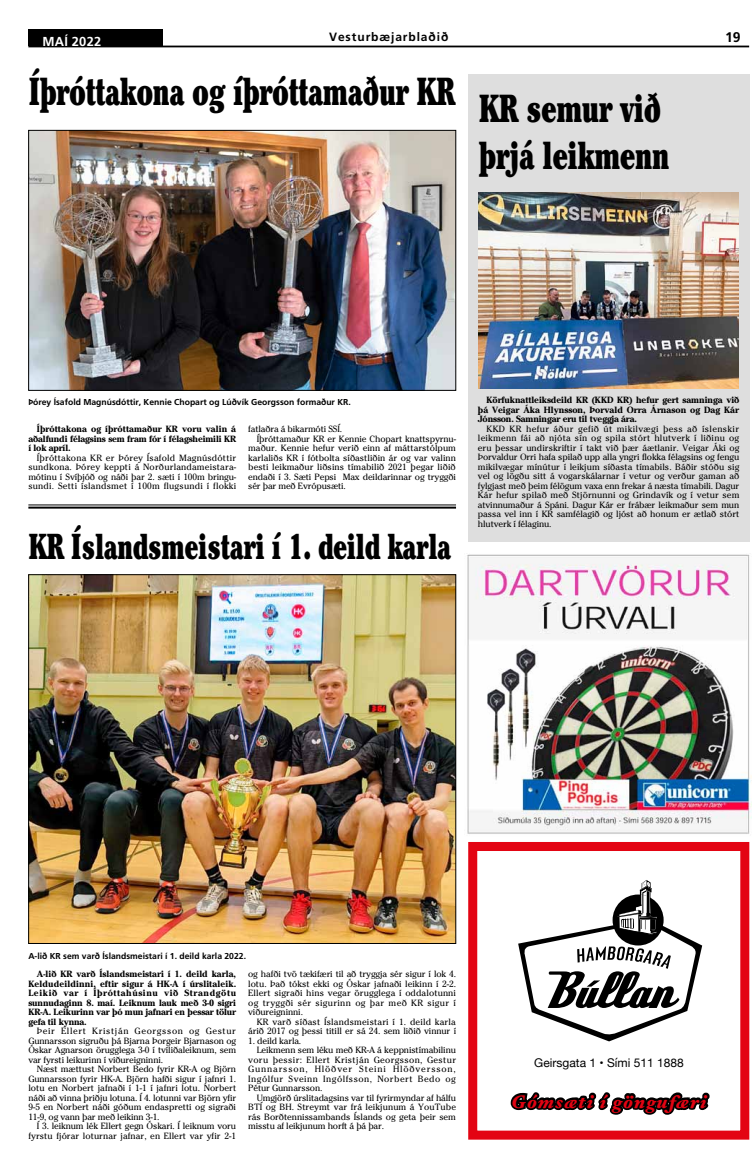
<style>
.page{position:relative;width:752px;height:1168px;background:#fff}
.page>*{position:absolute;margin:0;border:0;box-sizing:border-box;transform-origin:0 0}
.t1{font:900 condensed 39px/63.8px "Cheltenham";letter-spacing:-.015em;color:#000;text-align:right;scale:.78 1}
.t2{font:900 condensed 36px "Cheltenham";letter-spacing:-.015em;color:#000;scale:.78 1}
.t3{font:italic 900 18px "Hoefler Text";letter-spacing:.07em;color:#e30413}
.t4{font:700 14px "Frutiger";color:#000}
.t5{font:700 13px "Frutiger";letter-spacing:.015em;color:#fff}
.t6{font:12px "Helvetica Neue";color:#000}
.t7{font:700 12px "Frutiger";letter-spacing:.075em;color:#000}
.t8{font:9px/9.5px "Cheltenham";letter-spacing:-.005em;color:#000;text-align:justify}
.t9{font:700 9px/9.5px "Cheltenham";letter-spacing:-.015em;color:#000;text-align:justify}
.t10{font:9px/9.5px "Cheltenham";letter-spacing:.015em;color:#000;text-align:right}
.t11{font:9px "Cheltenham";letter-spacing:.035em;color:#000}
.t12{font:9px "Cheltenham";letter-spacing:.05em;color:#000}
.t13{font:9px "Cheltenham";letter-spacing:.09em;color:#000}
.t14{font:700 8.6px "Frutiger";color:#000}
</style>
<div class="page">
<hr style="left:28px;top:46px;width:720px;height:1px;background:#000">
<div style="left:28px;top:30px;width:135px;height:16px;background:#000"></div>
<hr style="left:28px;top:505px;width:428px;height:1px;background:#000">
<hr style="left:28px;top:507px;width:428px;height:2px;background:#000">
<div style="left:468px;top:842px;width:281px;height:298px;border:9px solid #e30413"></div>
<svg style="left:518px;top:880px;width:183px;height:161px"></svg>
<svg style="left:507px;top:1092px;width:205px;height:48px"></svg>
<div style="left:468px;top:74px;width:280px;height:467px;background:#dedede"></div>
<img style="left:478px;top:193px;width:260px;height:195px">
<img style="left:30px;top:132px;width:424px;height:257px">
<div style="left:28px;top:130px;width:428px;height:261px;border:1px solid #000"></div>
<img style="left:467px;top:554px;width:284px;height:280px">
<img style="left:30px;top:576px;width:424px;height:366px">
<div style="left:28px;top:574px;width:428px;height:370px;border:1px solid #000"></div>
<h3 class="t5" style="left:43px;top:33px;width:60px">MAÍ 2022</h3>
<h3 class="t7" style="left:329px;top:30px;width:121px">Vesturbæjarblaðið</h3>
<h3 class="t4" style="left:724px;top:29px;width:17px">19</h3>
<h1 class="t1" style="left:28px;top:59px;width:822px">Íþróttakona og íþróttamaður KR KR semur við þrjá leikmenn</h1>
<p class="t14" style="left:28px;top:397px;width:324px">Þórey Ísafold Magnúsdóttir, Kennie Chopart og Lúðvík Georgsson formaður KR.</p>
<p class="t9" style="left:28px;top:424px;width:209px;text-indent:9px">Íþróttakona og íþróttamaður KR voru valin á aðalfundi félagsins sem fram fór í félagsheimili KR í lok apríl.</p>
<p class="t8" style="left:28px;top:453px;width:209px;text-indent:9px">Íþróttakona KR er Þórey Ísafold Magnúsdóttir sundkona. Þórey keppti á Norðurlandameistara&shy;mótinu í Svíþjóð og náði þar 2. sæti í 100m bringu&shy;sundi. Setti íslandsmet í 100m flugsundi í flokki</p>
<p class="t8" style="left:248px;top:424px;width:95px">fatlaðra á bikarmóti SSÍ.</p>
<p class="t8" style="left:256px;top:434px;width:201px">Íþróttamaður KR er Kennie Chopart knattspyrnu-</p>
<p class="t8" style="left:248px;top:443px;width:209px">maður. Kennie hefur verið einn af máttarstólpum</p>
<p class="t8" style="left:248px;top:453px;width:209px">karlaliðs KR í fótbolta síðastliðin ár og var valinn</p>
<p class="t8" style="left:248px;top:462px;width:209px">besti leikmaður liðsins tímabilið 2021 þegar liðið</p>
<p class="t8" style="left:248px;top:472px;width:209px">endaði í 3. Sæti Pepsi Max deildarinnar og tryggði</p>
<p class="t8" style="left:248px;top:481px;width:99px">sér þar með Evrópusæti.</p>
<h2 class="t2" style="left:28px;top:523px;width:543px">KR Íslandsmeistari í 1. deild karla</h2>
<p class="t9" style="left:477px;top:395px;width:263px;text-indent:9px">Körfuknattleiksdeild KR (KKD KR) hefur gert samninga við þá Veigar Áka Hlynsson, Þorvald Orra Árnason og Dag Kár Jónsson. Samningar eru til tveggja ára.</p>
<p class="t8" style="left:477px;top:424px;width:263px;text-indent:9px">KKD KR hefur áður gefið út mikilvægi þess að íslenskir leikmenn fái að njóta sín og spila stórt hlutverk í liðinu og eru þessar undirskriftir í takt við þær áætlanir. Veigar Áki og Þorvaldur Orri hafa spilað upp alla yngri flokka félagsins og fengu mikilvægar mínútur í leikjum síðasta tímabils. Báðir stóðu sig vel og lögðu sitt á vogarskálarnar í vetur og verður gaman að fylgjast með þeim félögum vaxa enn frekar á næsta tímabili. Dagur Kár hefur spilað með Stjörnunni og Grindavík og í vetur sem atvinnumaður á Spáni. Dagur Kár er frábær leikmaður sem mun passa vel inn í KR samfélagið og ljóst að honum er ætlað stórt hlutverk í félaginu.</p>
<p class="t14" style="left:28px;top:950px;width:219px">A-lið KR sem varð Íslandsmeistari í 1. deild karla 2022.</p>
<p class="t9" style="left:28px;top:969px;width:209px;text-indent:9px">A-lið KR varð Íslandsmeistari í 1. deild karla, Keldudeildinni, eftir sigur á HK-A í úrslitaleik.<br>Leikið var í Íþróttahúsinu við Strandgötu sunnudaginn 8. maí. Leiknum lauk með 3-0 sigri KR-A. Leikurinn var þó mun jafnari en þessar tölur gefa til kynna.</p>
<p class="t8" style="left:28px;top:1026px;width:209px;text-indent:9px">Þeir Ellert Kristján Georgsson og Gestur Gunnarsson sigruðu þá Bjarna Þorgeir Bjarnason og Óskar Agnarson örugglega 3-0 í tvíliðaleiknum, sem var fyrsti leikurinn í viðureigninni.</p>
<p class="t8" style="left:28px;top:1064px;width:209px;text-indent:9px">Næst mættust Norbert Bedo fyrir KR-A og Björn Gunnarsson fyrir HK-A. Björn hafði sigur í jafnri 1. lotu en Norbert jafnaði í 1-1 í jafnri lotu. Norbert náði að vinna þriðju lotuna. Í 4. lotunni var Björn yfir 9-5 en Norbert náði góðum endaspretti og sigraði 11-9, og vann þar með leikinn 3-1.</p>
<p class="t8" style="left:28px;top:1121px;width:209px;text-align:right">Í 3. leiknum lék Ellert gegn Óskari. Í leiknum voru fyrstu fjórar loturnar jafnar, en Ellert var yfir 2-1</p>
<p class="t8" style="left:248px;top:969px;width:209px">og hafði tvö tækifæri til að tryggja sér sigur í lok 4. lotu. Það tókst ekki og Óskar jafnaði leikinn í 2-2.<br>Ellert sigraði hins vegar örugglega í oddalotunni og tryggði sér sigurinn og þar með KR sigur í viðureigninni.</p>
<p class="t10" style="left:248px;top:1017px;width:209px">KR varð síðast Íslandsmeistari í 1. deild karla árið 2017 og þessi titill er sá 24. sem liðið vinnur í</p>
<p class="t8" style="left:248px;top:1036px;width:55px">1. deild karla.</p>
<p class="t8" style="left:256px;top:1045px;width:201px">Leikmenn sem léku með KR-A á keppnistímabilinu</p>
<p class="t11" style="left:248px;top:1054px;width:209px">voru þessir: Ellert Kristján Georgsson, Gestur</p>
<p class="t13" style="left:248px;top:1064px;width:209px">Gunnarsson, Hlöðver Steini Hlöðversson,</p>
<p class="t12" style="left:248px;top:1073px;width:209px">Ingólfur Sveinn Ingólfsson, Norbert Bedo og</p>
<p class="t8" style="left:248px;top:1083px;width:76px">Pétur Gunnarsson.</p>
<p class="t8" style="left:256px;top:1093px;width:201px">Umgjörð úrslitadagsins var til fyrirmyndar af hálfu</p>
<p class="t8" style="left:248px;top:1102px;width:209px">BTÍ og BH. Streymt var frá leikjunum á YouTube</p>
<p class="t8" style="left:248px;top:1112px;width:209px">rás Borðtennissambands Íslands og geta þeir sem</p>
<p class="t8" style="left:248px;top:1121px;width:137px">misstu af leikjunum horft á þá þar.</p>
<h3 class="t6" style="left:534px;top:1054px;width:151px">Geirsgata 1 • Sími 511 1888</h3>
<h3 class="t3" style="left:511px;top:1091px;width:196px">Gómsæti í göngufæri</h3>
</div>
